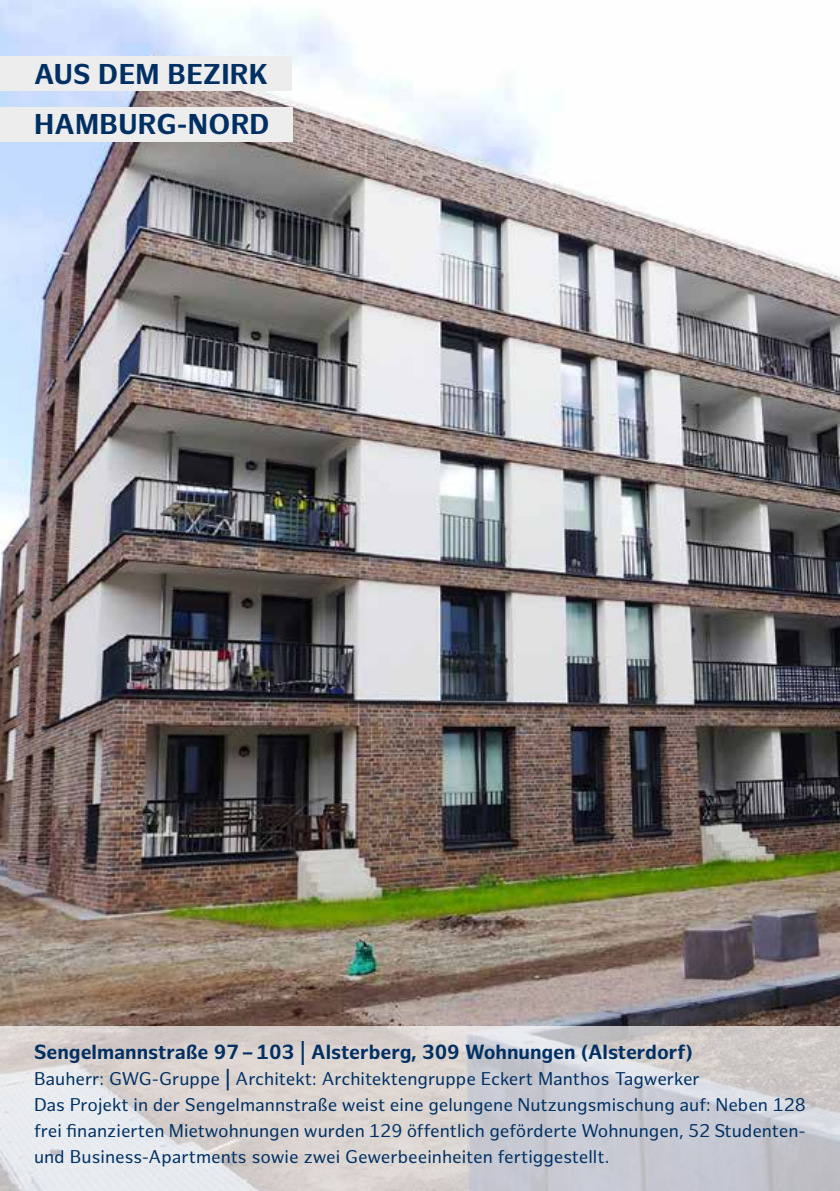
<style>
.page{position:relative;width:840px;height:1191px;background:#fff}
.page>*{position:absolute;margin:0;border:0;box-sizing:border-box;transform-origin:0 0}
.t1{font:700 28px "Hamburg Sans";letter-spacing:.01em;color:#003063}
.t2{font:700 20px "Hamburg Sans";color:#003063}
.t3{font:18px/26px "Hamburg Sans";color:#003063}
.s1{font-weight:700}
</style>
<div class="page">
<img style="left:0;top:0;width:839px;height:1026px">
<div style="left:0;top:57px;width:291px;height:34px;background:#ededed"></div>
<svg style="left:0;top:1026px;width:839px;height:165px;background:#d4d2d4"></svg>
<div style="left:0;top:107px;width:292px;height:34px;background:#ededed"></div>
<h1 class="t1" style="left:34px;top:58px;width:235px">AUS DEM BEZIRK</h1>
<h1 class="t1" style="left:34px;top:108px;width:237px">HAMBURG-NORD</h1>
<p class="t2" style="left:34px;top:1040px;width:659px">Sengelmannstraße 97–103 | Alsterberg, 309 Wohnungen (Alsterdorf)</p>
<p class="t3" style="left:34px;top:1066px;width:772px">Bauherr: GWG-Gruppe <span class="s1">|</span> Architekt: Architektengruppe Eckert Manthos Tagwerker<br>Das Projekt in der Sengelmannstraße weist eine gelungene Nutzungsmischung auf: Neben 128 frei finanzierten Mietwohnungen wurden 129 öffentlich geförderte Wohnungen, 52 Studenten&shy;und Business-Apartments sowie zwei Gewerbeeinheiten fertiggestellt.</p>
</div>
